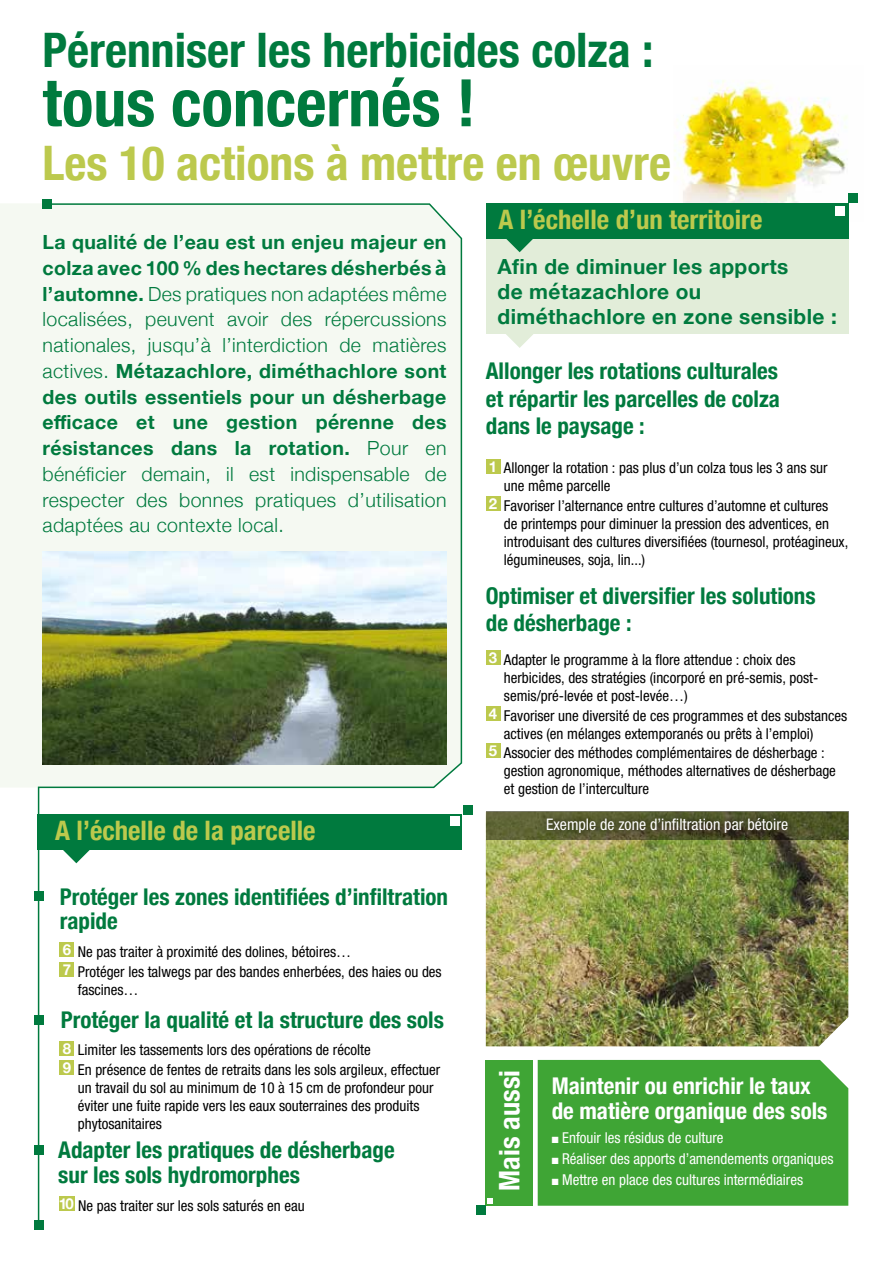
<style>
.page{position:relative;width:893px;height:1263px;background:#fff}
.page>*{position:absolute;margin:0;border:0;box-sizing:border-box;transform-origin:0 0}
.t1{font:700 condensed 65.55px "Helvetica Neue";color:#007a3e}
.t2{font:700 condensed 47.55px "Helvetica Neue";color:#007a3e}
.t3{font:700 condensed 47.55px "Helvetica Neue";color:#bcc94d}
.t4{font:700 condensed 28.35px "Helvetica Neue";color:#fff}
.t5{font:700 condensed 26.85px "Helvetica Neue";color:#bcc94d}
.t6{font:700 condensed 23.1px/27.6px "Helvetica Neue";color:#007a3e}
.t7{font:700 condensed 23.1px/24.6px "Helvetica Neue";color:#fff}
.t8{font:700 20.85px/25px "Helvetica Neue";letter-spacing:.02em;color:#007a3e}
.t9{font:300 19.5px/25.8px "Helvetica Neue";letter-spacing:.02em;color:#007a3e;text-align:justify}
.t10{font:condensed 15.9px "Helvetica Neue";color:#fff}
.t11{font:condensed 15px/18px "Helvetica Neue";color:#000}
.t12{font:condensed 15px "Helvetica Neue";color:#fff}
.s1{font-weight:700}
.s2{font-weight:700;font-stretch:normal;color:#fff}
</style>
<div class="page">
<img style="left:674px;top:80px;width:184px;height:142px">
<div style="left:0;top:204px;width:37px;height:583px;background:#f5f9f2"></div>
<div style="left:486px;top:238px;width:362px;height:96px;background:#e2edd9"></div>
<div style="left:486px;top:203px;width:362px;height:35px;background:#007a3e"></div>
<svg style="left:506px;top:238px;width:27px;height:14px"></svg>
<svg style="left:506px;top:334px;width:27px;height:14px"></svg>
<div style="left:486px;top:459px;width:14px;height:14px;background:#bcc94d"></div>
<div style="left:486px;top:496px;width:14px;height:15px;background:#bcc94d"></div>
<div style="left:486px;top:651px;width:14px;height:14px;background:#bcc94d"></div>
<div style="left:486px;top:706px;width:14px;height:15px;background:#bcc94d"></div>
<div style="left:486px;top:743px;width:14px;height:15px;background:#bcc94d"></div>
<svg style="left:37px;top:203px;width:426px;height:1025px"></svg>
<div style="left:60px;top:1041px;width:14px;height:14px;background:#bcc94d"></div>
<div style="left:60px;top:1060px;width:14px;height:15px;background:#bcc94d"></div>
<div style="left:59px;top:1196px;width:16px;height:15px;background:#bcc94d"></div>
<div style="left:60px;top:943px;width:14px;height:14px;background:#bcc94d"></div>
<div style="left:60px;top:962px;width:14px;height:15px;background:#bcc94d"></div>
<img style="left:486px;top:840px;width:362px;height:206px">
<div style="left:538px;top:1060px;width:310px;height:146px;background:#3fa535"></div>
<div style="left:486px;top:1060px;width:47px;height:146px;background:#3fa535"></div>
<div style="left:43px;top:199px;width:9px;height:10px;background:#007a3e"></div>
<div style="left:34px;top:1220px;width:9px;height:10px;background:#007a3e"></div>
<div style="left:34px;top:892px;width:9px;height:9px;background:#007a3e"></div>
<div style="left:34px;top:1015px;width:9px;height:10px;background:#007a3e"></div>
<div style="left:34px;top:1145px;width:9px;height:9px;background:#007a3e"></div>
<div style="left:450px;top:816px;width:10px;height:10px;background:#fff"></div>
<div style="left:463px;top:805px;width:9px;height:9px;background:#007a3e"></div>
<div style="left:836px;top:206px;width:9px;height:9px;background:#fff"></div>
<div style="left:848px;top:194px;width:10px;height:9px;background:#007a3e"></div>
<svg style="left:488px;top:1198px;width:5px;height:6px"></svg>
<div style="left:476px;top:1206px;width:10px;height:9px;background:#007a3e"></div>
<svg style="left:486px;top:812px;width:362px;height:28px"></svg>
<div style="left:538px;top:810px;width:258px;height:31px;background:#000;opacity:.75"></div>
<h2 class="t2" style="left:43px;top:10px;width:613px">Pérenniser les herbicides colza :</h2>
<h1 class="t1" style="left:43px;top:49px;width:435px">tous concernés !</h1>
<h2 class="t3" style="left:43px;top:123px;width:630px">Les 10 actions à mettre en œuvre</h2>
<p class="t9" style="left:43px;top:228px;width:405px"><span class="s1">La qualité de l’eau est un enjeu majeur en colza avec 100 % des hectares désherbés à l’automne.</span> Des pratiques non adaptées même localisées, peuvent avoir des répercussions nationales, jusqu’à l’interdiction de matières actives. <span class="s1">Métazachlore, diméthachlore sont des outils essentiels pour un désherbage efficace et une gestion pérenne des résistances dans la rotation.</span> Pour en bénéficier demain, il est indispensable de respecter des bonnes pratiques d’utilisation adaptées au contexte local.</p>
<h3 class="t5" style="left:55px;top:808px;width:262px">A l’échelle de la parcelle</h3>
<h3 class="t6" style="left:60px;top:882px;width:390px;line-height:24.6px">Protéger les zones identifiées d’infiltration rapide</h3>
<p class="t11" style="left:63px;top:942px;width:380px;line-height:19.4px"><span class="s2">6</span> Ne pas traiter à proximité des dolines, bétoires…<br><span class="s2">7</span> Protéger les talwegs par des bandes enherbées, des haies ou des</p>
<p class="t11" style="left:78px;top:980px;width:62px">fascines…</p>
<h3 class="t6" style="left:61px;top:1004px;width:385px">Protéger la qualité et la structure des sols</h3>
<p class="t11" style="left:63px;top:1040px;width:379px;line-height:19.4px"><span class="s2">8</span> Limiter les tassements lors des opérations de récolte<br><span class="s2">9</span> En présence de fentes de retraits dans les sols argileux, effectuer</p>
<p class="t11" style="left:78px;top:1078px;width:357px">un travail du sol au minimum de 10 à 15 cm de profondeur pour éviter une fuite rapide vers les eaux souterraines des produits phytosanitaires</p>
<h3 class="t6" style="left:58px;top:1136px;width:338px;line-height:24.6px">Adapter les pratiques de désherbage sur les sols hydromorphes</h3>
<p class="t11" style="left:59px;top:1197px;width:247px"><span class="s2">10</span> Ne pas traiter sur les sols saturés en eau</p>
<h3 class="t5" style="left:499px;top:197px;width:265px">A l’échelle d’un territoire</h3>
<h3 class="t8" style="left:497px;top:255px;width:341px">Afin de diminuer les apports<br>de métazachlore ou diméthachlore en zone sensible :</h3>
<h3 class="t6" style="left:486px;top:355px;width:296px;text-align:justify">Allonger les rotations culturales et répartir les parcelles de colza dans le paysage :</h3>
<p class="t11" style="left:504px;top:459px;width:325px;text-indent:-15px"><span class="s2">1</span> Allonger la rotation : pas plus d’un colza tous les 3 ans sur une même parcelle</p>
<p class="t11" style="left:504px;top:496px;width:346px;text-indent:-15px"><span class="s2">2</span> Favoriser l’alternance entre cultures d’automne et cultures<br>de printemps pour diminuer la pression des adventices, en introduisant des cultures diversifiées (tournesol, protéagineux, légumineuses, soja, lin...)</p>
<h3 class="t6" style="left:486px;top:580px;width:331px">Optimiser et diversifier les solutions de désherbage :</h3>
<p class="t11" style="left:504px;top:651px;width:316px;text-indent:-15px"><span class="s2">3</span> Adapter le programme à la flore attendue : choix des herbicides, des stratégies (incorporé en pré-semis, post&shy;semis/pré-levée et post-levée…)</p>
<p class="t11" style="left:504px;top:706px;width:345px;text-indent:-15px"><span class="s2">4</span> Favoriser une diversité de ces programmes et des substances actives (en mélanges extemporanés ou prêts à l’emploi)</p>
<p class="t11" style="left:504px;top:744px;width:333px;text-indent:-15px"><span class="s2">5</span> Associer des méthodes complémentaires de désherbage : gestion agronomique, méthodes alternatives de désherbage et gestion de l’interculture</p>
<p class="t10" style="left:546px;top:815px;width:244px">Exemple de zone d’infiltration par bétoire</p>
<h3 class="t4" style="left:486px;top:1190px;width:122px;rotate:-90deg">Mais aussi</h3>
<h3 class="t7" style="left:552px;top:1072px;width:277px">Maintenir ou enrichir le taux de matière organique des sols</h3>
<p class="t12" style="left:552px;top:1129px;width:173px">■ Enfouir les résidus de culture</p>
<p class="t12" style="left:552px;top:1150px;width:283px">■ Réaliser des apports d’amendements organiques</p>
<p class="t12" style="left:552px;top:1171px;width:253px">■ Mettre en place des cultures intermédiaires</p>
</div>
